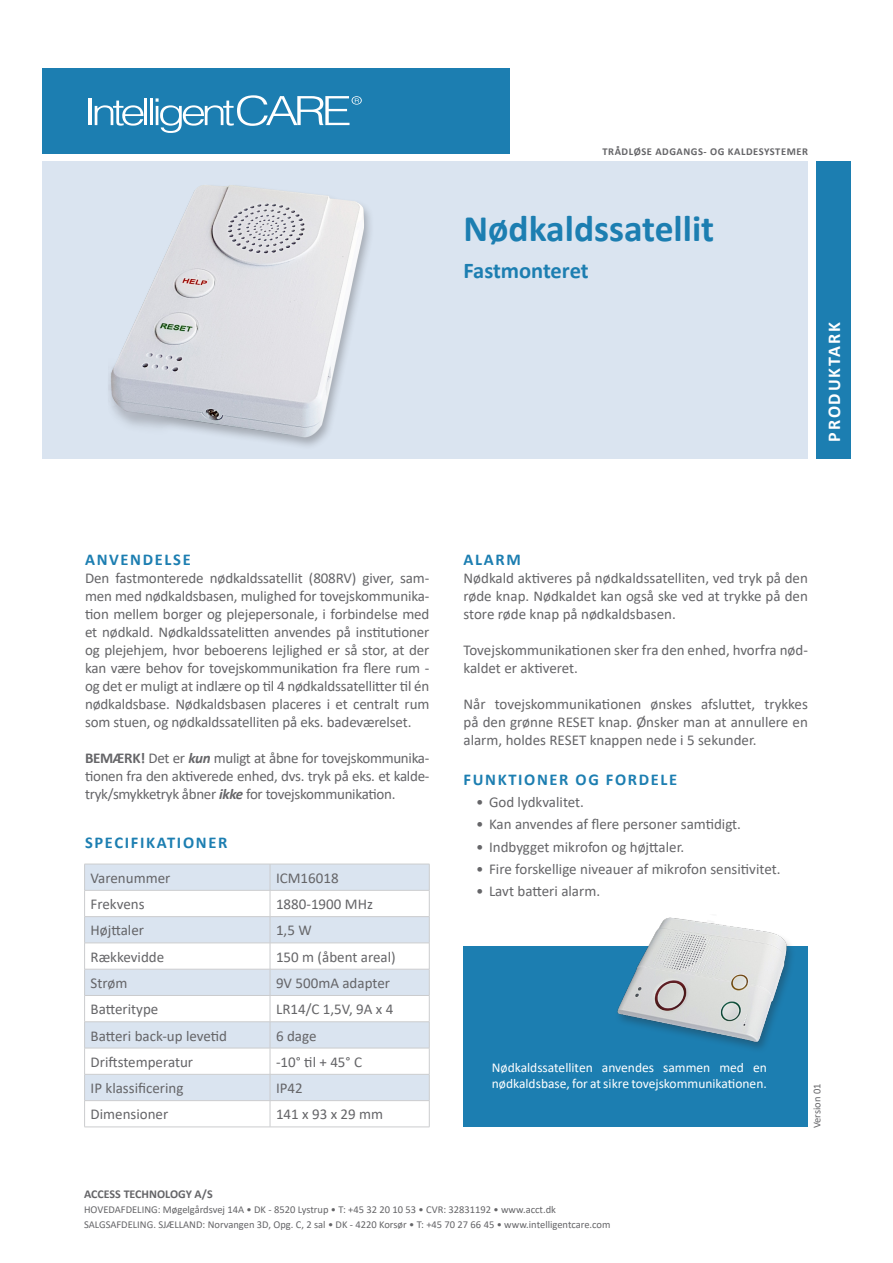
<style>
.page{position:relative;width:893px;height:1263px;background:#fff}
.page>*{position:absolute;margin:0;border:0;box-sizing:border-box;transform-origin:0 0}
.t1{font:700 37.5px "Calibri";color:#1c7eb1}
.t2{font:700 22.5px "Calibri";letter-spacing:-.005em;color:#1c7eb1}
.t3{font:700 18px "Calibri";letter-spacing:.1em;color:#fff}
.t4{font:700 16.5px "Calibri";letter-spacing:.1em;color:#1c7eb1}
.t5{font:15px/18px "Calibri";color:#656568;text-align:justify}
.t6{font:13.5px/16.2px "Calibri";color:#fff}
.t7{font:700 12px "Calibri";color:#656568}
.t8{font:10.5px "Calibri";color:#656568}
.t9{font:700 10.5px "Calibri";letter-spacing:.05em;color:#656568}
.s1{font-weight:700}
.s2{font-weight:700;font-style:italic}
</style>
<div class="page">
<div style="left:85px;top:865px;width:344px;height:25px;background:#dae4f0"></div>
<svg style="left:85px;top:891px;width:344px;height:236px"></svg>
<hr style="left:84px;top:864px;width:186px;height:1px;background:#cbccce">
<hr style="left:270px;top:864px;width:159px;height:1px;background:#cbccce">
<hr style="left:84px;top:890px;width:186px;height:1px;background:#cbccce">
<hr style="left:270px;top:890px;width:159px;height:1px;background:#cbccce">
<hr style="left:84px;top:916px;width:186px;height:1px;background:#cbccce">
<hr style="left:270px;top:916px;width:159px;height:1px;background:#cbccce">
<hr style="left:84px;top:943px;width:186px;height:1px;background:#cbccce">
<hr style="left:270px;top:943px;width:159px;height:1px;background:#cbccce">
<hr style="left:84px;top:969px;width:186px;height:1px;background:#cbccce">
<hr style="left:270px;top:969px;width:159px;height:1px;background:#cbccce">
<hr style="left:84px;top:995px;width:186px;height:1px;background:#cbccce">
<hr style="left:270px;top:995px;width:159px;height:1px;background:#cbccce">
<hr style="left:84px;top:1021px;width:186px;height:1px;background:#cbccce">
<hr style="left:270px;top:1021px;width:159px;height:1px;background:#cbccce">
<hr style="left:84px;top:1048px;width:186px;height:1px;background:#cbccce">
<hr style="left:270px;top:1048px;width:159px;height:1px;background:#cbccce">
<hr style="left:84px;top:1074px;width:186px;height:1px;background:#cbccce">
<hr style="left:270px;top:1074px;width:159px;height:1px;background:#cbccce">
<hr style="left:84px;top:1100px;width:186px;height:1px;background:#cbccce">
<svg style="left:84px;top:865px;width:1px;height:262px"></svg>
<hr style="left:270px;top:1100px;width:159px;height:1px;background:#cbccce">
<svg style="left:270px;top:865px;width:1px;height:262px"></svg>
<svg style="left:429px;top:864px;width:1px;height:263px"></svg>
<hr style="left:84px;top:1127px;width:186px;height:1px;background:#cbccce">
<hr style="left:270px;top:1127px;width:159px;height:1px;background:#cbccce">
<div style="left:43px;top:162px;width:765px;height:297px;background:#dae4f0"></div>
<div style="left:42px;top:68px;width:468px;height:85px;background:#1c7eb1"></div>
<hr style="left:88px;top:98px;width:3px;height:27px;background:#fff">
<svg style="left:95px;top:101px;width:48px;height:25px"></svg>
<hr style="left:145px;top:98px;width:2px;height:27px;background:#fff">
<hr style="left:150px;top:98px;width:3px;height:27px;background:#fff">
<svg style="left:156px;top:95px;width:206px;height:38px"></svg>
<div style="left:816px;top:162px;width:34px;height:297px;background:#1c7eb1"></div>
<img style="left:109px;top:185px;width:260px;height:258px">
<div style="left:463px;top:946px;width:345px;height:181px;background:#1c7eb1"></div>
<div style="left:614px;top:916px;width:182px;height:138px;background:#231f20;opacity:.3"></div>
<img style="left:616px;top:916px;width:173px;height:127px">
<p class="t9" style="left:602px;top:144px;width:207px">TRÅDLØSE ADGANGS- OG KALDESYSTEMER</p>
<p class="t1" style="left:463px;top:202px;width:252px">Nødkaldssatellit</p>
<p class="t2" style="left:463px;top:255px;width:127px">Fastmonteret</p>
<p class="t3" style="left:821px;top:442px;width:121px;rotate:-90deg">PRODUKTARK</p>
<p class="t4" style="left:85px;top:548px;width:107px">ANVENDELSE</p>
<p class="t5" style="left:85px;top:569px;width:346px">Den fastmonterede nødkaldssatellit (808RV) giver, sam&shy;men med nødkaldsbasen, mulighed for tovejskommunika&shy;tion mellem borger og plejepersonale, i forbindelse med et nødkald. Nødkaldssatelitten anvendes på institutioner og plejehjem, hvor beboerens lejlighed er så stor, at der kan være behov for tovejskommunikation fra flere rum - og det er muligt at indlære op til 4 nødkaldssatellitter til én nødkaldsbase. Nødkaldsbasen placeres i et centralt rum som stuen, og nødkaldssatelliten på eks. badeværelset.</p>
<p class="t5" style="left:85px;top:749px;width:346px"><span class="s1">BEMÆRK!</span> Det er <span class="s2">kun</span> muligt at åbne for tovejskommunika&shy;tionen fra den aktiverede enhed, dvs. tryk på eks. et kalde&shy;tryk/smykketryk åbner <span class="s2">ikke</span> for tovejskommunikation.</p>
<p class="t4" style="left:85px;top:831px;width:144px">SPECIFIKATIONER</p>
<p class="t5" style="left:91px;top:868px;width:81px">Varenummer</p>
<p class="t5" style="left:276px;top:868px;width:64px">ICM16018</p>
<p class="t5" style="left:91px;top:895px;width:56px">Frekvens</p>
<p class="t5" style="left:276px;top:895px;width:98px">1880-1900 MHz</p>
<p class="t5" style="left:91px;top:921px;width:55px">Højttaler</p>
<p class="t5" style="left:276px;top:921px;width:37px">1,5 W</p>
<p class="t5" style="left:91px;top:947px;width:75px">Rækkevidde</p>
<p class="t5" style="left:276px;top:947px;width:121px">150 m (åbent areal)</p>
<p class="t5" style="left:91px;top:973px;width:38px">Strøm</p>
<p class="t5" style="left:276px;top:973px;width:115px">9V 500mA adapter</p>
<p class="t5" style="left:91px;top:1000px;width:69px">Batteritype</p>
<p class="t5" style="left:276px;top:1000px;width:119px">LR14/C 1,5V, 9A x 4</p>
<p class="t5" style="left:91px;top:1026px;width:138px">Batteri back-up levetid</p>
<p class="t5" style="left:276px;top:1026px;width:42px">6 dage</p>
<p class="t5" style="left:91px;top:1052px;width:104px">Driftstemperatur</p>
<p class="t5" style="left:276px;top:1052px;width:87px">-10° til + 45° C</p>
<p class="t5" style="left:91px;top:1079px;width:94px">IP klassificering</p>
<p class="t5" style="left:276px;top:1079px;width:28px">IP42</p>
<p class="t5" style="left:91px;top:1105px;width:79px">Dimensioner</p>
<p class="t5" style="left:276px;top:1105px;width:109px">141 x 93 x 29 mm</p>
<p class="t4" style="left:463px;top:548px;width:59px">ALARM</p>
<p class="t5" style="left:463px;top:569px;width:346px">Nødkald aktiveres på nødkaldssatelliten, ved tryk på den røde knap. Nødkaldet kan også ske ved at trykke på den store røde knap på nødkaldsbasen.</p>
<p class="t5" style="left:463px;top:641px;width:346px">Tovejskommunikationen sker fra den enhed, hvorfra nød&shy;kaldet er aktiveret.</p>
<p class="t5" style="left:463px;top:695px;width:346px">Når tovejskommunikationen ønskes afsluttet, trykkes på den grønne RESET knap. Ønsker man at annullere en alarm, holdes RESET knappen nede i 5 sekunder.</p>
<p class="t4" style="left:463px;top:768px;width:215px">FUNKTIONER OG FORDELE</p>
<p class="t5" style="left:476px;top:793px;width:109px">• God lydkvalitet.</p>
<p class="t5" style="left:476px;top:815px;width:266px">• Kan anvendes af flere personer samtidigt.</p>
<p class="t5" style="left:476px;top:837px;width:209px">• Indbygget mikrofon og højttaler.</p>
<p class="t5" style="left:476px;top:859px;width:306px">• Fire forskellige niveauer af mikrofon sensitivitet.</p>
<p class="t5" style="left:476px;top:882px;width:125px">• Lavt batteri alarm.</p>
<p class="t6" style="left:492px;top:1058px;width:276px">Nødkaldssatelliten anvendes sammen med en nødkaldsbase, for at sikre tovejskommunikationen.</p>
<p class="t8" style="left:809px;top:1128px;width:46px;rotate:-90deg">Version 01</p>
<p class="t7" style="left:84px;top:1185px;width:130px">ACCESS TECHNOLOGY A/S</p>
<p class="t8" style="left:84px;top:1202px;width:473px">HOVEDAFDELING: Møgelgårdsvej 14A • DK - 8520 Lystrup • T: +45 32 20 10 53 • CVR: 32831192 • www.acct.dk</p>
<p class="t8" style="left:84px;top:1217px;width:528px">SALGSAFDELING. SJÆLLAND: Norvangen 3D, Opg. C, 2 sal • DK - 4220 Korsør • T: +45 70 27 66 45 • www.intelligentcare.com</p>
</div>
